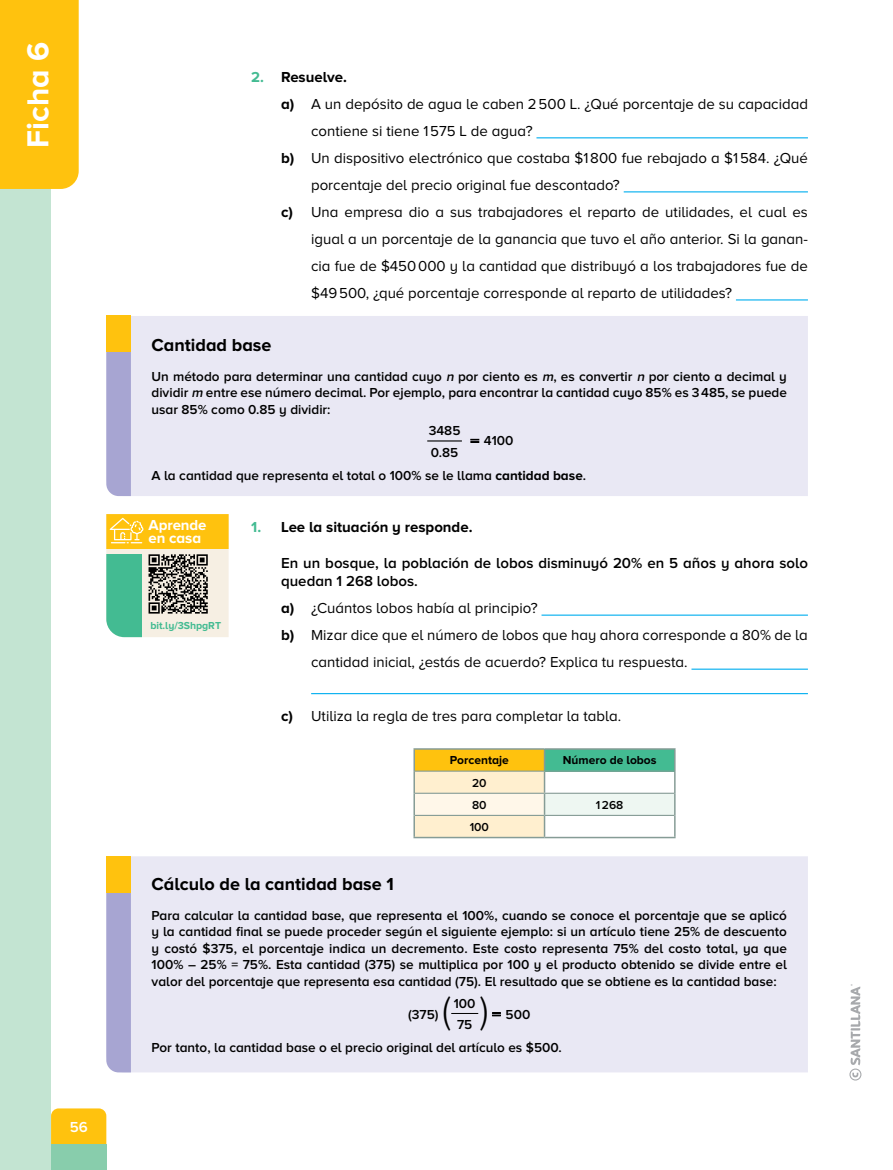
<style>
.page{position:relative;width:893px;height:1170px;background:#fff}
.page>*{position:absolute;margin:0;border:0;box-sizing:border-box;transform-origin:0 0}
.t1{font:300 39px "Proxima Nova A";color:#000}
.t2{font:700 31.5px "Proxima Nova A";color:#fff}
.t3{font:700 18px "Proxima Nova A";color:#000}
.t4{font:15px "Proxima Nova A";color:#000}
.t5{font:600 15px/18px "Proxima Nova A";color:#000}
.t6{font:700 15px "Proxima Nova A";color:#000}
.t7{font:700 15px/13.5px "Proxima Nova A";letter-spacing:-.005em;color:#fff}
.t8{font:600 15px "Proxima Nova A";color:#fff}
.t9{font:600 13.5px/16.5px "Proxima Nova A";color:#000;text-align:justify}
.t10{font:700 12px "Proxima Nova A";color:#000}
.t11{font:600 12px/22.2px "Proxima Nova A";color:#000}
.t12{font:700 10.5px "Proxima Nova A";letter-spacing:-.005em;color:#43bb92}
.s1{color:#43bb92}
.s2{font-weight:700}
.s3{font-style:italic}
</style>
<div class="page">
<div style="left:0;top:172px;width:51px;height:997px;background:#c3e4d2"></div>
<div style="left:0;top:0;width:79px;height:189px;background:#ffc20e"></div>
<div style="left:51px;top:1108px;width:55px;height:36px;background:#ffc20e"></div>
<div style="left:51px;top:1144px;width:55px;height:25px;background:#88cdac"></div>
<hr style="left:536px;top:137px;width:272px;height:1px;background:#00aeef">
<hr style="left:624px;top:191px;width:184px;height:1px;background:#00aeef">
<hr style="left:736px;top:299px;width:72px;height:1px;background:#00aeef">
<div style="left:131px;top:316px;width:677px;height:180px;background:#e9e8f4"></div>
<hr style="left:427px;top:440px;width:35px;height:1px;background:#000">
<div style="left:106px;top:352px;width:25px;height:144px;background:#a7a5d2"></div>
<div style="left:106px;top:316px;width:25px;height:36px;background:#ffc20e"></div>
<div style="left:131px;top:856px;width:677px;height:216px;background:#e9e8f4"></div>
<svg style="left:451px;top:1012px;width:27px;height:1px"></svg>
<div style="left:106px;top:892px;width:25px;height:180px;background:#a7a5d2"></div>
<div style="left:106px;top:856px;width:25px;height:36px;background:#ffc20e"></div>
<hr style="left:541px;top:614px;width:267px;height:1px;background:#00aeef">
<hr style="left:691px;top:668px;width:117px;height:1px;background:#00aeef">
<hr style="left:311px;top:693px;width:497px;height:1px;background:#00aeef">
<div style="left:544px;top:749px;width:131px;height:22px;background:#43bb92"></div>
<div style="left:544px;top:793px;width:131px;height:22px;background:#eef7f2"></div>
<hr style="left:413px;top:748px;width:131px;height:1px;background:#869c96">
<hr style="left:413px;top:749px;width:2px;height:22px;background:#869c96">
<hr style="left:544px;top:748px;width:132px;height:1px;background:#869c96">
<hr style="left:674px;top:749px;width:2px;height:22px;background:#869c96">
<hr style="left:413px;top:771px;width:2px;height:22px;background:#869c96">
<hr style="left:674px;top:771px;width:2px;height:22px;background:#869c96">
<hr style="left:413px;top:793px;width:2px;height:22px;background:#869c96">
<hr style="left:674px;top:793px;width:2px;height:22px;background:#869c96">
<hr style="left:413px;top:815px;width:2px;height:21px;background:#869c96">
<svg style="left:414px;top:749px;width:131px;height:87px;background:#f8e1a4"></svg>
<hr style="left:674px;top:815px;width:2px;height:21px;background:#869c96">
<hr style="left:413px;top:836px;width:131px;height:2px;background:#869c96">
<hr style="left:544px;top:836px;width:132px;height:2px;background:#869c96">
<hr style="left:415px;top:770px;width:129px;height:1px;background:#869c96">
<hr style="left:544px;top:770px;width:130px;height:1px;background:#869c96">
<hr style="left:415px;top:792px;width:129px;height:1px;background:#869c96">
<hr style="left:544px;top:792px;width:130px;height:1px;background:#869c96">
<hr style="left:415px;top:814px;width:129px;height:1px;background:#869c96">
<hr style="left:544px;top:814px;width:130px;height:1px;background:#869c96">
<svg style="left:106px;top:514px;width:123px;height:123px;background:#bbbe82"></svg>
<svg style="left:849px;top:984px;width:12px;height:96px"></svg>
<svg style="left:471px;top:439px;width:8px;height:3px"></svg>
<svg style="left:492px;top:1012px;width:8px;height:3px"></svg>
<h2 class="t2" style="left:20px;top:148px;width:107px;rotate:-90deg">Ficha 6</h2>
<p class="t8" style="left:70px;top:1118px;width:20px">56</p>
<p class="t6" style="left:251px;top:68px;width:97px"><span class="s1">2.</span> Resuelve.</p>
<p class="t4" style="left:281px;top:95px;width:528px"><span class="s2">a)</span> A un depósito de agua le caben 2500 L. ¿Qué porcentaje de su capacidad</p>
<p class="t4" style="left:311px;top:122px;width:223px">contiene si tiene 1575 L de agua?</p>
<p class="t4" style="left:281px;top:149px;width:528px"><span class="s2">b)</span> Un dispositivo electrónico que costaba $1800 fue rebajado a $1584. ¿Qué</p>
<p class="t4" style="left:311px;top:176px;width:310px">porcentaje del precio original fue descontado?</p>
<p class="t4" style="left:281px;top:203px;width:528px"><span class="s2">c)</span> Una empresa dio a sus trabajadores el reparto de utilidades, el cual es</p>
<p class="t4" style="left:311px;top:230px;width:498px">igual a un porcentaje de la ganancia que tuvo el año anterior. Si la ganan-</p>
<p class="t4" style="left:311px;top:257px;width:498px">cia fue de $450000 y la cantidad que distribuyó a los trabajadores fue de</p>
<p class="t4" style="left:311px;top:284px;width:422px">$49500, ¿qué porcentaje corresponde al reparto de utilidades?</p>
<h3 class="t3" style="left:152px;top:334px;width:121px">Cantidad base</h3>
<p class="t9" style="left:152px;top:367px;width:637px">Un método para determinar una cantidad cuyo <span class="s3">n</span> por ciento es <span class="s3">m</span>, es convertir <span class="s3">n</span> por ciento a decimal y dividir <span class="s3">m</span> entre ese número decimal. Por ejemplo, para encontrar la cantidad cuyo 85% es 3485, se puede usar 85% como 0.85 y dividir:</p>
<p class="t9" style="left:429px;top:419px;width:33px;line-height:22.5px">3485<br>0.85</p>
<p class="t9" style="left:484px;top:432px;width:31px">4100</p>
<p class="t9" style="left:152px;top:466px;width:436px">A la cantidad que representa el total o 100% se le llama <span class="s2">cantidad base</span>.</p>
<p class="t7" style="left:149px;top:518px;width:60px">Aprende en casa</p>
<p class="t12" style="left:150px;top:619px;width:72px">bit.ly/3ShpgRT</p>
<p class="t6" style="left:251px;top:518px;width:223px"><span class="s1">1.</span> Lee la situación y responde.</p>
<p class="t5" style="left:281px;top:554px;width:528px">En un bosque, la población de lobos disminuyó 20% en 5 años y ahora solo quedan 1 268 lobos.</p>
<p class="t4" style="left:281px;top:599px;width:258px"><span class="s2">a)</span> ¿Cuántos lobos había al principio?</p>
<p class="t4" style="left:281px;top:626px;width:528px"><span class="s2">b)</span> Mizar dice que el número de lobos que hay ahora corresponde a 80% de la</p>
<p class="t4" style="left:311px;top:653px;width:378px">cantidad inicial, ¿estás de acuerdo? Explica tu respuesta.</p>
<p class="t4" style="left:281px;top:707px;width:342px"><span class="s2">c)</span> Utiliza la regla de tres para completar la tabla.</p>
<p class="t10" style="left:450px;top:753px;width:60px">Porcentaje</p>
<p class="t10" style="left:563px;top:753px;width:95px">Número de lobos</p>
<p class="t11" style="left:472px;top:771px;width:16px">20<br>80</p>
<p class="t11" style="left:596px;top:793px;width:29px">1268</p>
<p class="t11" style="left:470px;top:815px;width:21px">100</p>
<h3 class="t3" style="left:152px;top:873px;width:244px">Cálculo de la cantidad base 1</h3>
<p class="t9" style="left:152px;top:906px;width:637px">Para calcular la cantidad base, que representa el 100%, cuando se conoce el porcentaje que se aplicó y la cantidad final se puede proceder según el siguiente ejemplo: si un artículo tiene 25% de descuento y costó $375, el porcentaje indica un decremento. Este costo representa 75% del costo total, ya que 100% – 25% = 75%. Esta cantidad (375) se multiplica por 100 y el producto obtenido se divide entre el valor del porcentaje que representa esa cantidad (75). El resultado que se obtiene es la cantidad base:</p>
<p class="t9" style="left:408px;top:1005px;width:32px">(375)</p>
<h1 class="t1" style="left:442px;top:988px;width:10px">(</h1>
<p class="t9" style="left:454px;top:992px;width:23px;line-height:21px">100<br>75</p>
<h1 class="t1" style="left:480px;top:988px;width:10px">)</h1>
<p class="t9" style="left:506px;top:1005px;width:26px">500</p>
<p class="t9" style="left:152px;top:1038px;width:412px">Por tanto, la cantidad base o el precio original del artículo es $500.</p>
</div>
